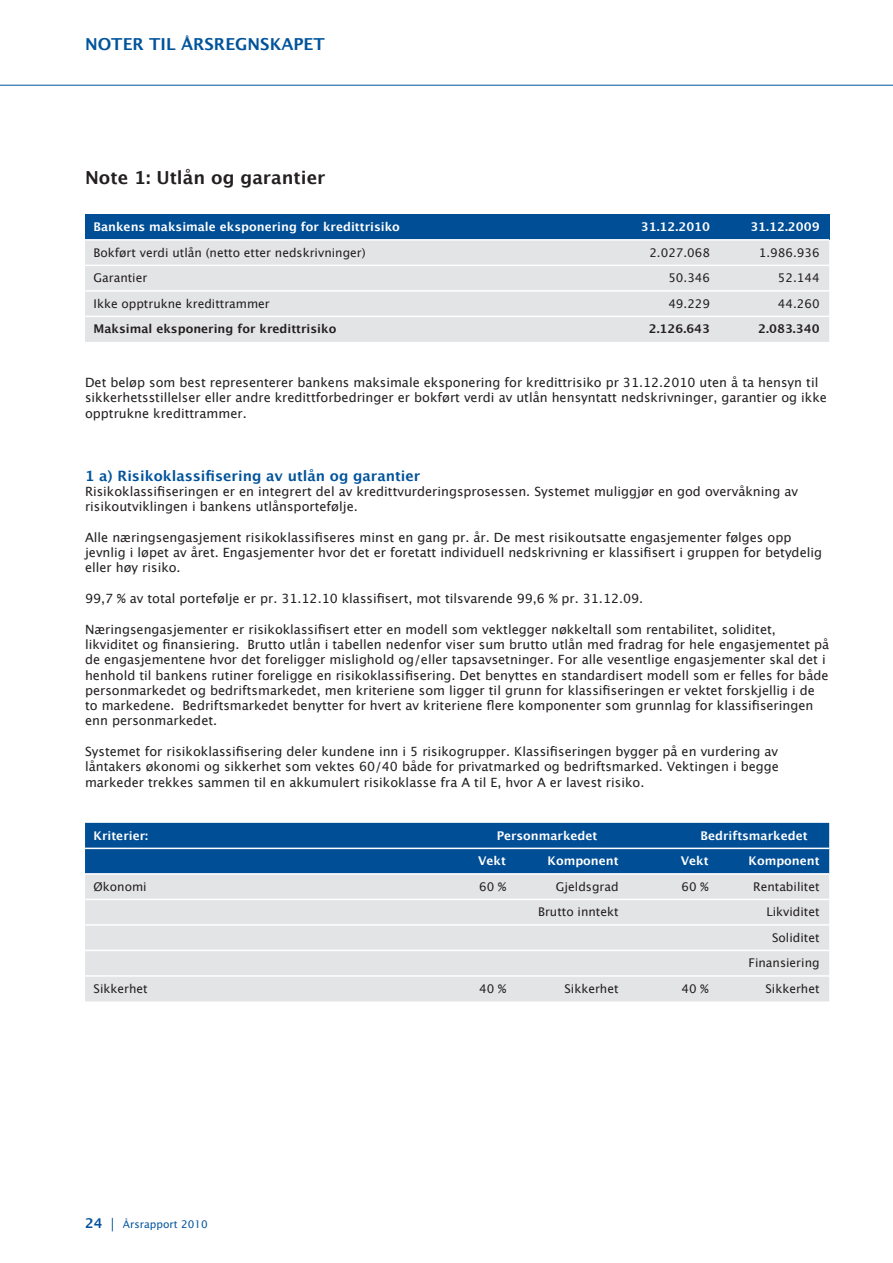
<style>
.page{position:relative;width:893px;height:1263px;background:#fff}
.page>*{position:absolute;margin:0;border:0;box-sizing:border-box;transform-origin:0 0}
.t1{font:700 18px "Lucida Grande";color:#231f20}
.t2{font:600 16.5px "Lucida Sans";color:#00539b}
.t3{font:700 14.25px "Lucida Grande";color:#00539b}
.t4{font:12.75px/15.3px "Lucida Grande";color:#231f20}
.t5{font:12px/25.5px "Lucida Grande";color:#231f20;text-align:right}
.t6{font:700 12px "Lucida Grande";color:#fff}
.t7{font:700 12px "Lucida Grande";color:#231f20}
.t8{font:10.5px "Lucida Sans";color:#00539c}
.s1{font-weight:600;font-size:13.5px}
.s2{font-size:13.5px}
</style>
<div class="page">
<hr style="left:0;top:85px;width:893px;height:1px;background:#00539b">
<div style="left:85px;top:214px;width:744px;height:26px;background:#004e96"></div>
<div style="left:85px;top:241px;width:744px;height:101px;background:#e3e4e5"></div>
<hr style="left:85px;top:239px;width:744px;height:2px;background:#fff">
<hr style="left:85px;top:265px;width:744px;height:1px;background:#fff">
<hr style="left:85px;top:290px;width:744px;height:2px;background:#fff">
<hr style="left:85px;top:316px;width:744px;height:1px;background:#fff">
<div style="left:85px;top:823px;width:744px;height:50px;background:#004e96"></div>
<div style="left:85px;top:875px;width:744px;height:126px;background:#e3e4e5"></div>
<hr style="left:85px;top:848px;width:744px;height:1px;background:#fff">
<hr style="left:85px;top:899px;width:744px;height:1px;background:#fff">
<hr style="left:85px;top:924px;width:744px;height:2px;background:#fff">
<hr style="left:85px;top:950px;width:744px;height:1px;background:#fff">
<hr style="left:85px;top:975px;width:744px;height:2px;background:#fff">
<p class="t2" style="left:85px;top:35px;width:13px">NOT</p>
<p class="t2" style="left:123px;top:35px;width:204px">ER TIL ÅRSREGNSKAPET</p>
<h1 class="t1" style="left:85px;top:163px;width:242px">Note 1: Utlån og garantier</h1>
<p class="t6" style="left:94px;top:217px;width:308px">Bankens maksimale eksponering for kredittrisiko</p>
<p class="t6" style="left:641px;top:217px;width:71px">31.12.2010</p>
<p class="t6" style="left:750px;top:217px;width:71px">31.12.2009</p>
<p class="t5" style="left:94px;top:240px;width:274px">Bokført verdi utlån (netto etter nedskrivninger)</p>
<p class="t5" style="left:649px;top:240px;width:62px">2.027.068</p>
<p class="t5" style="left:759px;top:240px;width:62px">1.986.936</p>
<p class="t5" style="left:94px;top:265px;width:55px">Garantier</p>
<p class="t5" style="left:668px;top:265px;width:43px">50.346</p>
<p class="t5" style="left:778px;top:265px;width:43px">52.144</p>
<p class="t5" style="left:94px;top:291px;width:178px">Ikke opptrukne kredittrammer</p>
<p class="t5" style="left:668px;top:291px;width:43px">49.229</p>
<p class="t5" style="left:778px;top:291px;width:43px">44.260</p>
<p class="t7" style="left:94px;top:319px;width:244px">Maksimal eksponering for kredittrisiko</p>
<p class="t7" style="left:649px;top:319px;width:63px">2.126.643</p>
<p class="t7" style="left:758px;top:319px;width:63px">2.083.340</p>
<p class="t4" style="left:85px;top:375px;width:743px">Det beløp som best representerer bankens maksimale eksponering for kredittrisiko pr 31.12.2010 uten å ta hensyn til sikkerhetsstillelser eller andre kredittforbedringer er bokført verdi av utlån hensyntatt nedskrivninger, garantier og ikke opptrukne kredittrammer.</p>
<p class="t3" style="left:85px;top:464px;width:337px">1 a) Risikoklassifisering av utlån og garantier</p>
<p class="t4" style="left:85px;top:484px;width:714px">Risikoklassifiseringen er en integrert del av kredittvurderingsprosessen. Systemet muliggjør en god overvåkning av risikoutviklingen i bankens utlånsportefølje.</p>
<p class="t4" style="left:85px;top:530px;width:738px">Alle næringsengasjement risikoklassifiseres minst en gang pr. år. De mest risikoutsatte engasjementer følges opp jevnlig i løpet av året. Engasjementer hvor det er foretatt individuell nedskrivning er klassifisert i gruppen for betydelig eller høy risiko.</p>
<p class="t4" style="left:85px;top:591px;width:560px">99,7 % av total portefølje er pr. 31.12.10 klassifisert, mot tilsvarende 99,6 % pr. 31.12.09.</p>
<p class="t4" style="left:85px;top:622px;width:746px">Næringsengasjementer er risikoklassifisert etter en modell som vektlegger nøkkeltall som rentabilitet, soliditet, likviditet og finansiering. Brutto utlån i tabellen nedenfor viser sum brutto utlån med fradrag for hele engasjementet på de engasjementene hvor det foreligger mislighold og/eller tapsavsetninger. For alle vesentlige engasjementer skal det i henhold til bankens rutiner foreligge en risikoklassifisering. Det benyttes en standardisert modell som er felles for både personmarkedet og bedriftsmarkedet, men kriteriene som ligger til grunn for klassifiseringen er vektet forskjellig i de to markedene. Bedriftsmarkedet benytter for hvert av kriteriene flere komponenter som grunnlag for klassifiseringen enn personmarkedet.</p>
<p class="t4" style="left:85px;top:744px;width:695px;text-align:justify">Systemet for risikoklassifisering deler kundene inn i 5 risikogrupper. Klassifiseringen bygger på en vurdering av låntakers økonomi og sikkerhet som vektes 60/40 både for privatmarked og bedriftsmarked. Vektingen i begge markeder trekkes sammen til en akkumulert risikoklasse fra A til E, hvor A er lavest risiko.</p>
<p class="t6" style="left:94px;top:826px;width:56px">Kriterier:</p>
<p class="t6" style="left:497px;top:826px;width:102px">Personmarkedet</p>
<p class="t6" style="left:700px;top:826px;width:109px">Bedriftsmarkedet</p>
<p class="t6" style="left:478px;top:851px;width:29px">Vekt</p>
<p class="t6" style="left:547px;top:851px;width:73px">Komponent</p>
<p class="t6" style="left:681px;top:851px;width:29px">Vekt</p>
<p class="t6" style="left:748px;top:851px;width:73px">Komponent</p>
<p class="t5" style="left:94px;top:874px;width:55px">Økonomi</p>
<p class="t5" style="left:479px;top:874px;width:28px">60 %</p>
<p class="t5" style="left:556px;top:874px;width:64px">Gjeldsgrad</p>
<p class="t5" style="left:682px;top:874px;width:28px">60 %</p>
<p class="t5" style="left:753px;top:874px;width:68px">Rentabilitet</p>
<p class="t5" style="left:538px;top:899px;width:82px">Brutto inntekt</p>
<p class="t5" style="left:749px;top:899px;width:73px">Likviditet<br>Soliditet<br>Finansiering</p>
<p class="t5" style="left:94px;top:976px;width:56px">Sikkerhet</p>
<p class="t5" style="left:479px;top:976px;width:28px">40 %</p>
<p class="t5" style="left:564px;top:976px;width:56px">Sikkerhet</p>
<p class="t5" style="left:682px;top:976px;width:28px">40 %</p>
<p class="t5" style="left:765px;top:976px;width:56px">Sikkerhet</p>
<p class="t8" style="left:85px;top:1218px;width:124px"><span class="s1">24</span> <span class="s2">|</span> Årsrapport 2010</p>
</div>
